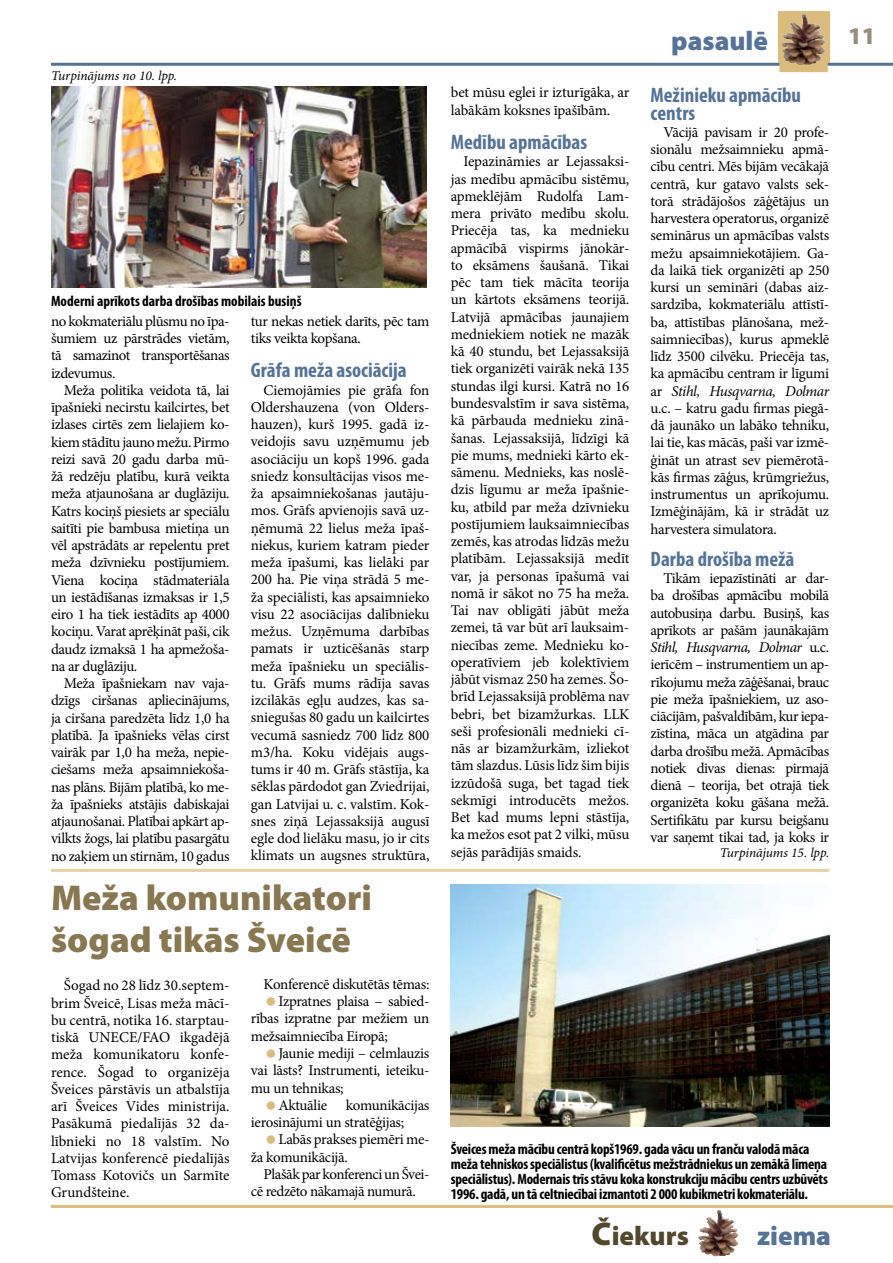
<style>
.page{position:relative;width:893px;height:1263px;background:#fff}
.page>*{position:absolute;margin:0;border:0;box-sizing:border-box;transform-origin:0 0}
.t1{font:900 36px/42px "Myriad Pro";color:#887751}
.t2{font:900 27px "Myriad Pro";color:#547397}
.t3{font:900 27px "Myriad Pro";color:#52482d}
.t4{font:900 24px "Myriad Pro";color:#988e7b}
.t5{font:700 condensed 21px/17.2px "Myriad Pro";color:#547397}
.t6{font:15px/17.2px "Minion Pro";letter-spacing:-.02em;color:#000;text-align:justify}
.t7{font:700 condensed 15px/15px "Myriad Pro";letter-spacing:-.015em;color:#000}
.t8{font:italic 13.5px "Minion Pro";letter-spacing:-.01em;color:#000}
.s1{font-style:italic}
.s2{font-size:33px}
</style>
<div class="page">
<hr style="left:51px;top:1205px;width:842px;height:3px;background:#dcbc7e">
<hr style="left:51px;top:63px;width:842px;height:3px;background:#547397">
<div style="left:778px;top:12px;width:51px;height:51px;background:#dcbc7e"></div>
<svg style="left:779px;top:14px;width:49px;height:58px"></svg>
<img style="left:783px;top:14px;width:20px;height:21px">
<img style="left:700px;top:1210px;width:18px;height:26px">
<hr style="left:51px;top:869px;width:778px;height:3px;background:#dcbc7e">
<img style="left:451px;top:885px;width:378px;height:242px">
<img style="left:51px;top:86px;width:375px;height:202px">
<svg style="left:711px;top:1223px;width:20px;height:21px"></svg>
<p class="t8" style="left:51px;top:66px;width:128px">Turpinājums no 10. lpp.</p>
<p class="t7" style="left:51px;top:293px;width:252px">Moderni aprīkots darba drošības mobilais busiņš</p>
<p class="t6" style="left:51px;top:312px;width:180px">no kokmateriālu plūsmu no īpa&shy;šumiem uz pārstrādes vietām, tā samazinot transportēšanas izdevumus.</p>
<p class="t6" style="left:51px;top:381px;width:180px;text-indent:13px">Meža politika veidota tā, lai īpašnieki necirstu kailcirtes, bet izlases cirtēs zem lielajiem ko&shy;kiem stādītu jauno mežu. Pirmo reizi savā 20 gadu darba mū&shy;žā redzēju platību, kurā veikta meža atjaunošana ar duglāziju.<br>Katrs kociņš piesiets ar speciālu saitīti pie bambusa mietiņa un vēl apstrādāts ar repelentu pret meža dzīvnieku postījumiem.<br>Viena kociņa stādmateriāla un iestādīšanas izmaksas ir 1,5 eiro 1 ha tiek iestādīts ap 4000 kociņu. Varat aprēķināt paši, cik daudz izmaksā 1 ha apmežoša&shy;na ar duglāziju.</p>
<p class="t6" style="left:51px;top:675px;width:180px;text-indent:13px">Meža īpašniekam nav vaja&shy;dzīgs ciršanas apliecinājums, ja ciršana paredzēta līdz 1,0 ha platībā. Ja īpašnieks vēlas cirst vairāk par 1,0 ha meža, nepie&shy;ciešams meža apsaimniekoša&shy;nas plāns. Bijām platībā, ko me&shy;ža īpašnieks atstājis dabiskajai atjaunošanai. Platībai apkārt ap&shy;vilkts žogs, lai platību pasargātu no zaķiem un stirnām, 10 gadus</p>
<p class="t6" style="left:251px;top:312px;width:180px">tur nekas netiek darīts, pēc tam tiks veikta kopšana.</p>
<h3 class="t5" style="left:251px;top:361px;width:157px">Grāfa meža asociācija</h3>
<p class="t6" style="left:251px;top:381px;width:180px;text-indent:13px">Ciemojāmies pie grāfa fon Oldershauzena (von Olders&shy;hauzen), kurš 1995. gadā iz&shy;veidojis savu uzņēmumu jeb asociāciju un kopš 1996. gada sniedz konsultācijas visos me&shy;ža apsaimniekošanas jautāju&shy;mos. Grāfs apvienojis savā uz&shy;ņēmumā 22 lielus meža īpaš&shy;niekus, kuriem katram pieder meža īpašumi, kas lielāki par 200 ha. Pie viņa strādā 5 me&shy;ža speciālisti, kas apsaimnieko visu 22 asociācijas dalībnieku mežus. Uzņēmuma darbības pamats ir uzticēšanās starp meža īpašnieku un speciālis&shy;tu. Grāfs mums rādīja savas izcilākās egļu audzes, kas sa&shy;sniegušas 80 gadu un kailcirtes vecumā sasniedz 700 līdz 800 m3/ha. Koku vidējais augs&shy;tums ir 40 m. Grāfs stāstīja, ka sēklas pārdodot gan Zviedrijai, gan Latvijai u. c. valstīm. Kok&shy;snes ziņā Lejassaksijā augusī egle dod lielāku masu, jo ir cits klimats un augsnes struktūra,</p>
<h1 class="t1" style="left:51px;top:878px;width:322px">Meža komunikatori šogad tikās Šveicē</h1>
<p class="t6" style="left:264px;top:976px;width:167px">Konferencē diskutētās tēmas:</p>
<p class="t6" style="left:278px;top:993px;width:153px">Izpratnes plaisa – sabied-</p>
<p class="t6" style="left:251px;top:1010px;width:180px">rības izpratne par mežiem un</p>
<p class="t6" style="left:251px;top:1027px;width:139px">mežsaimniecība Eiropā;</p>
<p class="t6" style="left:278px;top:1045px;width:153px">Jaunie mediji – celmlauzis</p>
<p class="t6" style="left:251px;top:1062px;width:180px">vai lāsts? Instrumenti, ieteiku-</p>
<p class="t6" style="left:251px;top:1079px;width:94px">mu un tehnikas;</p>
<p class="t6" style="left:278px;top:1096px;width:153px">Aktuālie komunikācijas</p>
<p class="t6" style="left:251px;top:1114px;width:155px">ierosinājumi un stratēģijas;</p>
<p class="t6" style="left:278px;top:1131px;width:153px">Labās prakses piemēri me-</p>
<p class="t6" style="left:251px;top:1148px;width:98px">ža komunikācijā.</p>
<p class="t6" style="left:264px;top:1165px;width:167px">Plašāk par konferenci un Švei-</p>
<p class="t6" style="left:251px;top:1183px;width:166px">cē redzēto nākamajā numurā.</p>
<p class="t6" style="left:51px;top:977px;width:180px;text-indent:13px">Šogad no 28 līdz 30.septem&shy;brim Šveicē, Lisas meža mācī&shy;bu centrā, notika 16. starptau&shy;tiskā UNECE/FAO ikgadējā meža komunikatoru konfe&shy;rence. Šogad to organizēja Šveices pārstāvis un atbalstīja arī Šveices Vides ministrija.<br>Pasākumā piedalījās 32 da&shy;lībnieki no 18 valstīm. No Latvijas konferencē piedalījās Tomass Kotovičs un Sarmīte Grundšteine.</p>
<p class="t6" style="left:451px;top:84px;width:180px">bet mūsu eglei ir izturīgāka, ar labākām koksnes īpašībām.</p>
<h3 class="t5" style="left:451px;top:133px;width:138px">Medību apmācības</h3>
<p class="t6" style="left:451px;top:153px;width:180px;text-indent:13px">Iepazināmies ar Lejassaksi&shy;jas medību apmācību sistēmu, apmeklējām Rudolfa Lam&shy;mera privāto medību skolu.<br>Priecēja tas, ka mednieku apmācībā vispirms jānokār&shy;to eksāmens šaušanā. Tikai pēc tam tiek mācīta teorija un kārtots eksāmens teorijā.<br>Latvijā apmācības jaunajiem medniekiem notiek ne mazāk kā 40 stundu, bet Lejassaksijā tiek organizēti vairāk nekā 135 stundas ilgi kursi. Katrā no 16 bundesvalstīm ir sava sistēma, kā pārbauda mednieku zinā&shy;šanas. Lejassaksijā, līdzīgi kā pie mums, mednieki kārto ek&shy;sāmenu. Mednieks, kas noslē&shy;dzis līgumu ar meža īpašnie&shy;ku, atbild par meža dzīvnieku postījumiem lauksaimniecības zemēs, kas atrodas līdzās mežu platībām. Lejassaksijā medīt var, ja personas īpašumā vai nomā ir sākot no 75 ha meža.<br>Tai nav obligāti jābūt meža zemei, tā var būt arī lauksaim&shy;niecības zeme. Mednieku ko&shy;operatīviem jeb kolektīviem jābūt vismaz 250 ha zemes. Šo&shy;brīd Lejassaksijā problēma nav bebri, bet bizamžurkas. LLK seši profesionāli mednieki cī&shy;nās ar bizamžurkām, izliekot tām slazdus. Lūsis līdz šim bijis izzūdošā suga, bet tagad tiek sekmīgi introducēts mežos.<br>Bet kad mums lepni stāstīja, ka mežos esot pat 2 vilki, mūsu sejās parādījās smaids.</p>
<h2 class="t2" style="left:671px;top:25px;width:98px">pasaulē</h2>
<h3 class="t5" style="left:651px;top:86px;width:152px">Mežinieku apmācību centrs</h3>
<p class="t6" style="left:651px;top:124px;width:180px;text-indent:13px">Vācijā pavisam ir 20 profe&shy;sionālu mežsaimnieku apmā&shy;cību centri. Mēs bijām vecākajā centrā, kur gatavo valsts sek&shy;torā strādājošos zāģētājus un harvestera operatorus, organizē seminārus un apmācības valsts mežu apsaimniekotājiem. Ga&shy;da laikā tiek organizēti ap 250 kursi un semināri (dabas aiz&shy;sardzība, kokmateriālu attīstī&shy;ba, attīstības plānošana, mež&shy;saimniecības), kurus apmeklē līdz 3500 cilvēku. Priecēja tas, ka apmācību centram ir līgumi ar <span class="s1">Stihl, Husqvarna, Dolmar </span>u.c. – katru gadu firmas piegā&shy;dā jaunāko un labāko tehniku, lai tie, kas mācās, paši var izmē&shy;ģināt un atrast sev piemērotā&shy;kās firmas zāģus, krūmgriežus, instrumentus un aprīkojumu.<br>Izmēģinājām, kā ir strādāt uz harvestera simulatora.</p>
<h3 class="t5" style="left:651px;top:550px;width:145px">Darba drošība mežā</h3>
<p class="t6" style="left:651px;top:570px;width:180px;text-indent:13px">Tikām iepazīstināti ar dar&shy;ba drošības apmācību mobilā autobusiņa darbu. Busiņš, kas aprīkots ar pašām jaunākajām <span class="s1">Stihl, Husqvarna, Dolmar</span> u.c. ierīcēm – instrumentiem un ap&shy;rīkojumu meža zāģēšanai, brauc pie meža īpašniekiem, uz aso&shy;ciācijām, pašvaldībām, kur iepa&shy;zīstina, māca un atgādina par darba drošību mežā. Apmācības notiek divas dienas: pirmajā dienā – teorija, bet otrajā tiek organizēta koku gāšana mežā.<br>Sertifikātu par kursu beigšanu var saņemt tikai tad, ja koks ir</p>
<p class="t8" style="left:720px;top:844px;width:111px">Turpinājums 15. lpp.</p>
<h3 class="t4" style="left:848px;top:23px;width:29px">11</h3>
<p class="t7" style="left:451px;top:1141px;width:379px">Šveices meža mācību centrā kopš1969. gada vācu un franču valodā māca meža tehniskos speciālistus (kvalificētus mežstrādniekus un zemākā līmeņa speciālistus). Modernais trīs stāvu koka konstrukciju mācību centrs uzbūvēts 1996. gadā, un tā celtniecībai izmantoti 2 000 kubikmetri kokmateriālu.</p>
<h2 class="t3" style="left:592px;top:1220px;width:99px"><span class="s2">Č</span>iekurs</h2>
<h2 class="t2" style="left:757px;top:1220px;width:75px">ziema</h2>
</div>
